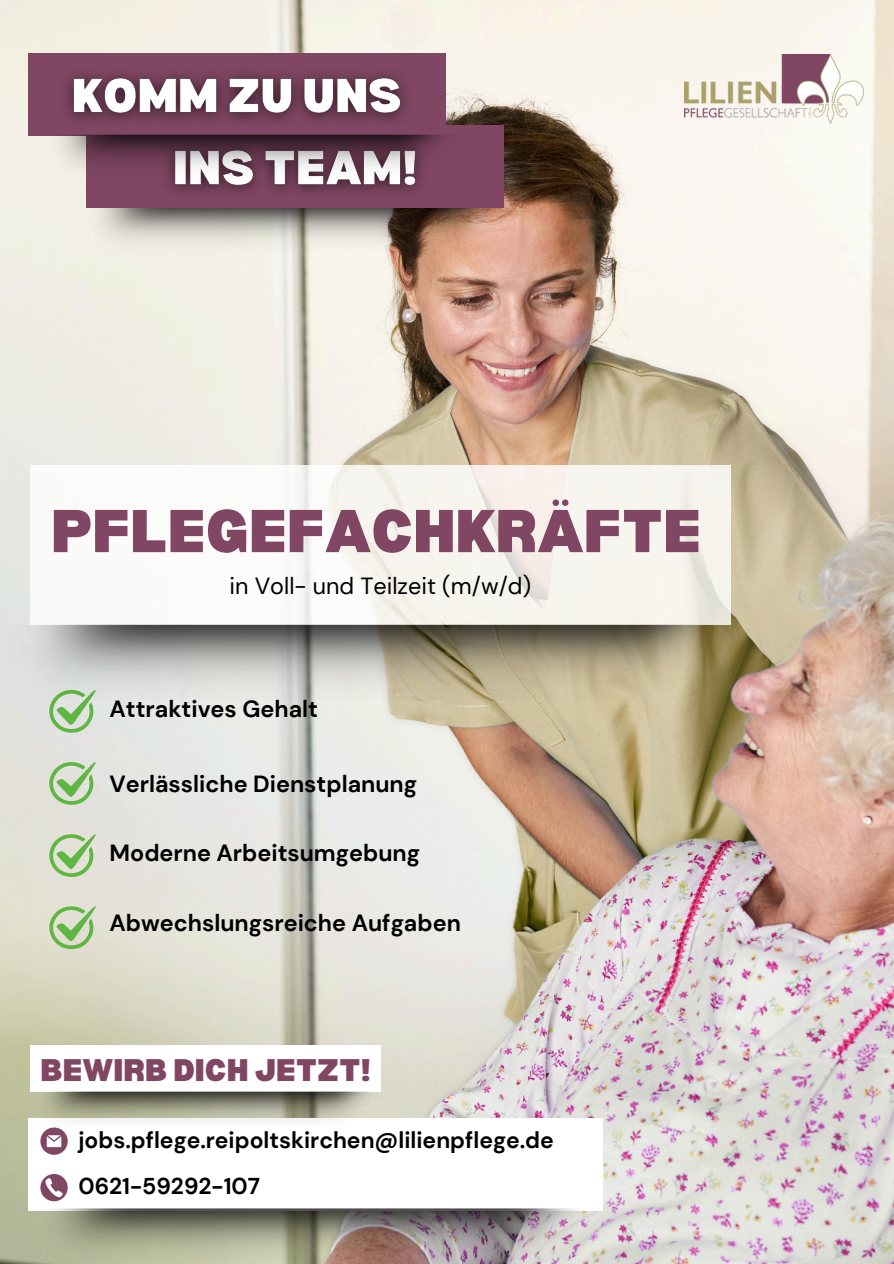
<style>
.page{position:relative;width:894px;height:1264px;background:#fff}
.page>*{position:absolute;margin:0;border:0;box-sizing:border-box;transform-origin:0 0}
.t1{font:900 59.1px "Bernoru";color:#804663}
.t2{font:900 30.6px "Bernoru";color:#804663}
.t3{font:700 23.4px "DM Sans";color:#000}
.t4{font:23.4px "DM Sans";color:#000}
.t5{font:700 22.95px/46.3px "DM Sans";color:#000}
</style>
<div class="page">
<img style="left:0;top:0;width:893px;height:1263px">
<svg style="left:47px;top:699px;width:49px;height:34px;background:#b2d2a7"></svg>
<svg style="left:47px;top:761px;width:49px;height:44px;background:#b4d2a7"></svg>
<svg style="left:47px;top:833px;width:49px;height:44px;background:#b5d1a4"></svg>
<svg style="left:47px;top:905px;width:49px;height:44px;background:#b4d1a0"></svg>
<div style="left:30px;top:466px;width:700px;height:159px;background:#f8f5ef"></div>
<img style="left:684px;top:55px;width:178px;height:68px">
<div style="left:28px;top:53px;width:417px;height:82px;background:#804663"></div>
<img style="left:67px;top:73px;width:338px;height:48px">
<img style="left:83px;top:192px;width:440px;height:68px">
<div style="left:87px;top:125px;width:416px;height:82px;background:#804663"></div>
<img style="left:44px;top:122px;width:426px;height:65px">
<img style="left:8px;top:617px;width:748px;height:82px">
<div style="left:30px;top:1045px;width:351px;height:46px;background:#fff"></div>
<div style="left:28px;top:1118px;width:574px;height:92px;background:#fff"></div>
<img style="left:31px;top:1088px;width:356px;height:32px">
<svg style="left:40px;top:1127px;width:27px;height:27px"></svg>
<svg style="left:40px;top:1174px;width:27px;height:26px"></svg>
<img style="left:30px;top:1208px;width:572px;height:55px">
<h1 class="t1" style="left:51px;top:497px;width:651px">PFLEGEFACHKRÄFTE</h1>
<p class="t4" style="left:229px;top:571px;width:303px">in Voll- und Teilzeit (m/w/d)</p>
<p class="t3" style="left:109px;top:693px;width:210px">Attraktives Gehalt</p>
<p class="t3" style="left:109px;top:768px;width:309px">Verlässliche Dienstplanung</p>
<p class="t3" style="left:109px;top:838px;width:312px">Moderne Arbeitsumgebung</p>
<p class="t3" style="left:109px;top:907px;width:353px">Abwechslungsreiche Aufgaben</p>
<h2 class="t2" style="left:41px;top:1052px;width:331px">BEWIRB DICH JETZT!</h2>
<p class="t5" style="left:78px;top:1116px;width:477px">jobs.pflege.reipoltskirchen@lilienpflege.de<br>0621-59292-107</p>
</div>
